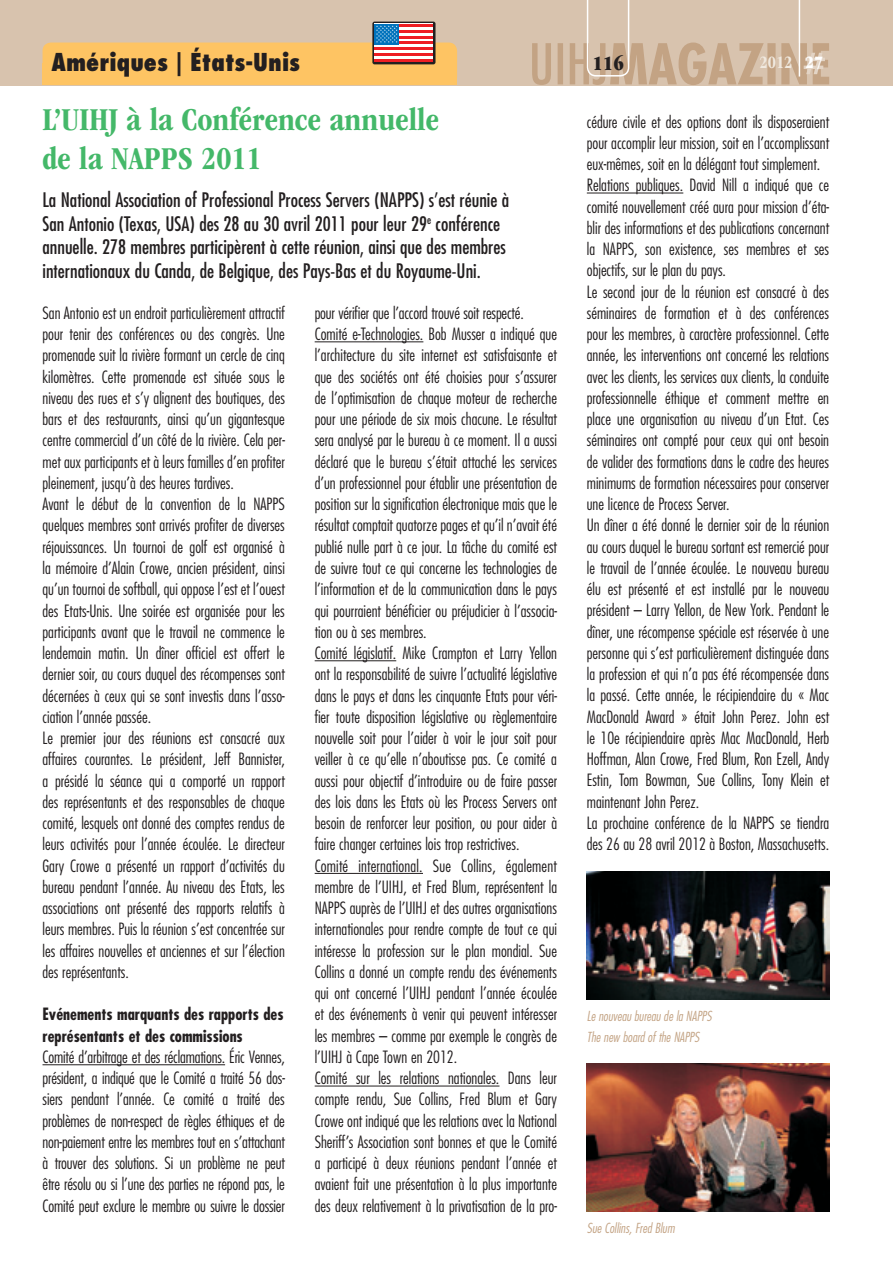
<style>
.page{position:relative;width:893px;height:1263px;background:#fff}
.page>*{position:absolute;margin:0;border:0;box-sizing:border-box;transform-origin:0 0}
.t1{font:700 condensed 33px/39.6px "ITC Garamond Std";color:#44b869}
.t2{font:800 condensed 24px "Futura Std";color:#231f20}
.t3{font:21px "ITC Garamond Std Ult Cond";color:#231f20}
.t4{font:condensed 19.5px/23.4px "Futura Std";color:#231f20}
.t5{font:700 condensed 18px "ITC Garamond Std";color:#f0e9df}
.t6{font:300 condensed 16.5px/21.3px "Futura Std";color:#231f20}
.t7{font:700 condensed 16.5px/21.3px "Futura Std";color:#231f20}
.t8{font:italic 300 condensed 13.5px/21.3px "Futura Std";color:#c3a384}
.s1{font-family:"ITC Garamond Std Ult Cond";font-weight:400;font-stretch:normal;color:#fff}
</style>
<div class="page">
<div style="left:0;top:0;width:893px;height:85px;background:#d8c3ae"></div>
<svg style="left:532px;top:0;width:297px;height:85px"></svg>
<hr style="left:43px;top:1064px;width:182px;height:1px;background:#231f20">
<hr style="left:315px;top:341px;width:108px;height:1px;background:#231f20">
<hr style="left:315px;top:660px;width:81px;height:1px;background:#231f20">
<hr style="left:315px;top:873px;width:108px;height:1px;background:#231f20">
<hr style="left:315px;top:1085px;width:184px;height:1px;background:#231f20">
<img style="left:587px;top:872px;width:242px;height:127px">
<img style="left:587px;top:1063px;width:242px;height:149px">
<hr style="left:587px;top:193px;width:96px;height:1px;background:#231f20">
<div style="left:43px;top:43px;width:414px;height:42px;background:#fec463;border-radius:9px"></div>
<svg style="left:372px;top:22px;width:63px;height:42px"></svg>
<div style="left:375px;top:24px;width:58px;height:38px;background:#fff"></div>
<hr style="left:375px;top:59px;width:58px;height:3px;background:#ee1d23">
<hr style="left:375px;top:53px;width:58px;height:3px;background:#ee1d23">
<hr style="left:375px;top:47px;width:58px;height:3px;background:#ee1d23">
<hr style="left:375px;top:42px;width:58px;height:2px;background:#ee1d23">
<hr style="left:375px;top:36px;width:58px;height:3px;background:#ee1d23">
<hr style="left:375px;top:30px;width:58px;height:3px;background:#ee1d23">
<hr style="left:375px;top:24px;width:58px;height:3px;background:#ee1d23">
<svg style="left:375px;top:24px;width:24px;height:20px"></svg>
<svg style="left:376px;top:25px;width:21px;height:18px"></svg>
<h2 class="t2" style="left:52px;top:47px;width:250px">Amériques | États-Unis</h2>
<h1 class="t1" style="left:43px;top:99px;width:398px">L’UIHJ à la Conférence annuelle de la NAPPS 2011</h1>
<p class="t4" style="left:43px;top:188px;width:468px">La National Association of Professional Process Servers (NAPPS) s’est réunie à San Antonio (Texas, USA) des 28 au 30 avril 2011 pour leur 29<sup>e</sup> conférence annuelle. 278 membres participèrent à cette réunion, ainsi que des membres internationaux du Canda, de Belgique, des Pays-Bas et du Royaume-Uni.</p>
<p class="t6" style="left:43px;top:302px;width:244px">San Antonio est un endroit particulièrement attractif pour tenir des conférences ou des congrès. Une promenade suit la rivière formant un cercle de cinq kilomètres. Cette promenade est située sous le niveau des rues et s’y alignent des boutiques, des bars et des restaurants, ainsi qu’un gigantesque centre commercial d’un côté de la rivière. Cela per&shy;met aux participants et à leurs familles d’en profiter pleinement, jusqu’à des heures tardives.<br>Avant le début de la convention de la NAPPS quelques membres sont arrivés profiter de diverses réjouissances. Un tournoi de golf est organisé à la mémoire d’Alain Crowe, ancien président, ainsi qu’un tournoi de softball, qui oppose l’est et l’ouest des Etats-Unis. Une soirée est organisée pour les participants avant que le travail ne commence le lendemain matin. Un dîner officiel est offert le dernier soir, au cours duquel des récompenses sont décernées à ceux qui se sont investis dans l’asso&shy;ciation l’année passée.<br>Le premier jour des réunions est consacré aux affaires courantes. Le président, Jeff Bannister, a présidé la séance qui a comporté un rapport des représentants et des responsables de chaque comité, lesquels ont donné des comptes rendus de leurs activités pour l’année écoulée. Le directeur Gary Crowe a présenté un rapport d’activités du bureau pendant l’année. Au niveau des Etats, les associations ont présenté des rapports relatifs à leurs membres. Puis la réunion s’est concentrée sur les affaires nouvelles et anciennes et sur l’élection des représentants.</p>
<p class="t7" style="left:43px;top:1004px;width:243px">Evénements marquants des rapports des représentants et des commissions</p>
<p class="t6" style="left:43px;top:1046px;width:244px;text-align:justify">Comité d’arbitrage et des réclamations. Éric Vennes, président, a indiqué que le Comité a traité 56 dos&shy;siers pendant l’année. Ce comité a traité des problèmes de non-respect de règles éthiques et de non-paiement entre les membres tout en s’attachant à trouver des solutions. Si un problème ne peut être résolu ou si l’une des parties ne répond pas, le Comité peut exclure le membre ou suivre le dossier</p>
<p class="t6" style="left:315px;top:302px;width:244px">pour vérifier que l’accord trouvé soit respecté.<br>Comité e-Technologies. Bob Musser a indiqué que l’architecture du site internet est satisfaisante et que des sociétés ont été choisies pour s’assurer de l’optimisation de chaque moteur de recherche pour une période de six mois chacune. Le résultat sera analysé par le bureau à ce moment. Il a aussi déclaré que le bureau s’était attaché les services d’un professionnel pour établir une présentation de position sur la signification électronique mais que le résultat comptait quatorze pages et qu’il n’avait été publié nulle part à ce jour. La tâche du comité est de suivre tout ce qui concerne les technologies de l’information et de la communication dans le pays qui pourraient bénéficier ou préjudicier à l’associa&shy;tion ou à ses membres.<br>Comité législatif. Mike Crampton et Larry Yellon ont la responsabilité de suivre l’actualité législative dans le pays et dans les cinquante Etats pour véri&shy;fier toute disposition législative ou règlementaire nouvelle soit pour l’aider à voir le jour soit pour veiller à ce qu’elle n’aboutisse pas. Ce comité a aussi pour objectif d’introduire ou de faire passer des lois dans les Etats où les Process Servers ont besoin de renforcer leur position, ou pour aider à faire changer certaines lois trop restrictives.<br>Comité international. Sue Collins, également membre de l’UIHJ, et Fred Blum, représentent la NAPPS auprès de l’UIHJ et des autres organisations internationales pour rendre compte de tout ce qui intéresse la profession sur le plan mondial. Sue Collins a donné un compte rendu des événements qui ont concerné l’UIHJ pendant l’année écoulée et des événements à venir qui peuvent intéresser les membres – comme par exemple le congrès de l’UIHJ à Cape Town en 2012.<br>Comité sur les relations nationales. Dans leur compte rendu, Sue Collins, Fred Blum et Gary Crowe ont indiqué que les relations avec la National Sheriff’s Association sont bonnes et que le Comité a participé à deux réunions pendant l’année et avaient fait une présentation à la plus importante des deux relativement à la privatisation de la pro-</p>
<p class="t3" style="left:592px;top:51px;width:33px">116</p>
<p class="t5" style="left:759px;top:52px;width:65px">2012 <span class="s1">27</span></p>
<p class="t6" style="left:587px;top:111px;width:244px">cédure civile et des options dont ils disposeraient pour accomplir leur mission, soit en l’accomplissant eux-mêmes, soit en la délégant tout simplement.<br>Relations publiques. David Nill a indiqué que ce comité nouvellement créé aura pour mission d’éta&shy;blir des informations et des publications concernant la NAPPS, son existence, ses membres et ses objectifs, sur le plan du pays.<br>Le second jour de la réunion est consacré à des séminaires de formation et à des conférences pour les membres, à caractère professionnel. Cette année, les interventions ont concerné les relations avec les clients, les services aux clients, la conduite professionnelle éthique et comment mettre en place une organisation au niveau d’un Etat. Ces séminaires ont compté pour ceux qui ont besoin de valider des formations dans le cadre des heures minimums de formation nécessaires pour conserver une licence de Process Server.<br>Un dîner a été donné le dernier soir de la réunion au cours duquel le bureau sortant est remercié pour le travail de l’année écoulée. Le nouveau bureau élu est présenté et est installé par le nouveau président – Larry Yellon, de New York. Pendant le dîner, une récompense spéciale est réservée à une personne qui s’est particulièrement distinguée dans la profession et qui n’a pas été récompensée dans la passé. Cette année, le récipiendaire du « Mac MacDonald Award » était John Perez. John est le 10e récipiendaire après Mac MacDonald, Herb Hoffman, Alan Crowe, Fred Blum, Ron Ezell, Andy Estin, Tom Bowman, Sue Collins, Tony Klein et maintenant John Perez.<br>La prochaine conférence de la NAPPS se tiendra des 26 au 28 avril 2012 à Boston, Massachusetts.</p>
<p class="t8" style="left:587px;top:1005px;width:126px">Le nouveau bureau de la NAPPS<br>The new board of the NAPPS</p>
<p class="t8" style="left:587px;top:1218px;width:89px">Sue Collins, Fred Blum</p>
</div>
